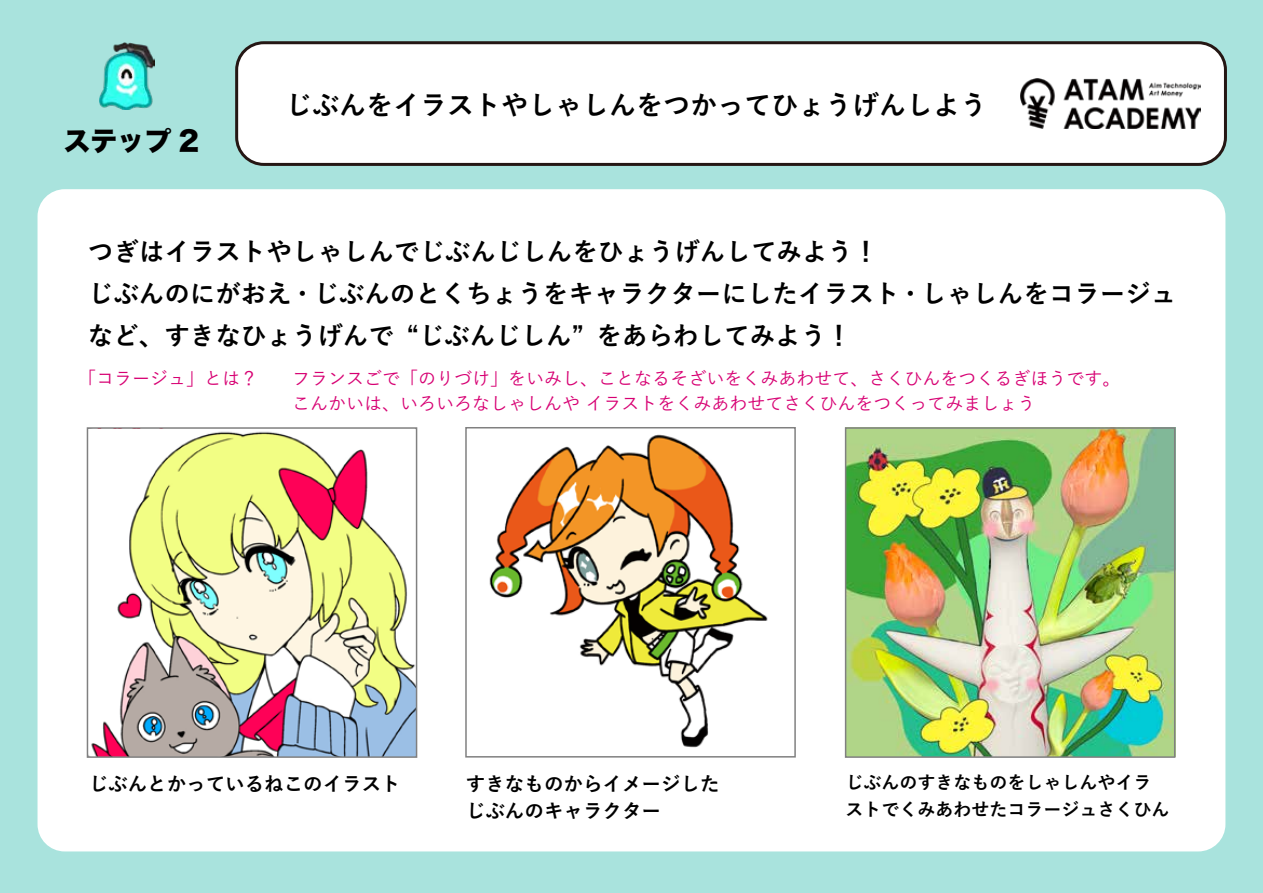
<style>
.page{position:relative;width:1263px;height:893px;background:#a9e3dd}
.page>*{position:absolute;margin:0;border:0;box-sizing:border-box;transform-origin:0 0}
.t1{font:700 27px "Yu Go";color:#000}
.t2{font:27px "Hira Kaku Std W8";color:#000}
.t3{font:700 25.5px/42px "Yu Go";color:#000}
.t4{font:700 19.5px/27px "Yu Go";color:#000}
.t5{font:500 18px/25.5px "Yu Go";color:#d70073}
.t6{font:700 18px/27px "Yu Go";color:#000}
</style>
<div class="page">
<div style="left:237px;top:43px;width:988px;height:121px;background:#fff;border-radius:27px"></div>
<div style="left:235px;top:41px;width:992px;height:125px;border:3px solid #251714;border-radius:27px"></div>
<img style="left:1020px;top:79px;width:180px;height:49px">
<div style="left:38px;top:189px;width:1187px;height:662px;background:#fff;border-radius:27px"></div>
<img style="left:100px;top:43px;width:54px;height:66px">
<img style="left:848px;top:430px;width:324px;height:325px">
<img style="left:91px;top:431px;width:323px;height:324px">
<div style="left:87px;top:429px;width:80px;height:20px;background:#fff"></div>
<div style="left:87px;top:427px;width:330px;height:331px;border:2px solid #808080"></div>
<div style="left:465px;top:427px;width:331px;height:331px;border:2px solid #808080"></div>
<div style="left:845px;top:427px;width:330px;height:331px;border:2px solid #808080"></div>
<img style="left:489px;top:434px;width:279px;height:314px">
<p class="t2" style="left:64px;top:126px;width:137px">ステップ 2</p>
<p class="t1" style="left:285px;top:90px;width:704px">じぶんをイラストやしゃしんをつかってひょうげんしよう</p>
<p class="t3" style="left:88px;top:231px;width:1090px">つぎはイラストやしゃしんでじぶんじしんをひょうげんしてみよう！<br>じぶんのにがおえ・じぶんのとくちょうをキャラクターにしたイラスト・しゃしんをコラージュなど、すきなひょうげんで “じぶんじしん” をあらわしてみよう！</p>
<p class="t5" style="left:78px;top:363px;width:181px">「コラージュ」とは？</p>
<p class="t5" style="left:292px;top:363px;width:829px">フランスごで「のりづけ」をいみし、ことなるそざいをくみあわせて、さくひんをつくるぎほうです。こんかいは、いろいろなしゃしんや イラストをくみあわせてさくひんをつくってみましょう</p>
<p class="t4" style="left:466px;top:770px;width:255px">すきなものからイメージしたじぶんのキャラクター</p>
<p class="t4" style="left:89px;top:770px;width:313px">じぶんとかっているねこのイラスト</p>
<p class="t6" style="left:846px;top:769px;width:325px">じぶんのすきなものをしゃしんやイラストでくみあわせたコラージュさくひん</p>
</div>
